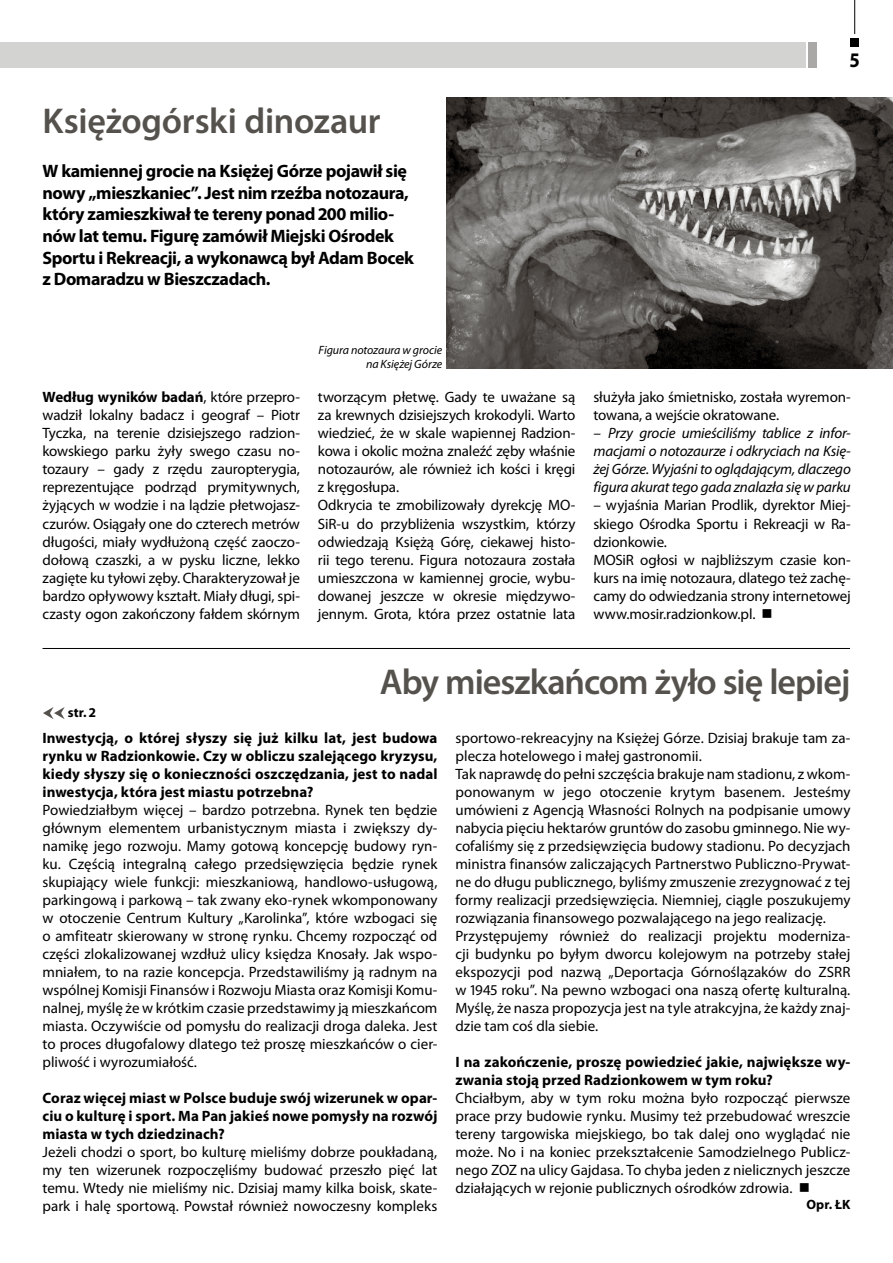
<style>
.page{position:relative;width:893px;height:1263px;background:#fff}
.page>*{position:absolute;margin:0;border:0;box-sizing:border-box;transform-origin:0 0}
.t1{font:600 36px "Myriad Pro";letter-spacing:-.02em;color:#55524e}
.t2{font:700 20.85px "Myriad Pro";color:#000;scale:.9 1}
.t3{font:700 18px/21.6px "Myriad Pro";letter-spacing:-.025em;color:#000}
.t4{font:15px/18px "Myriad Pro";letter-spacing:-.005em;color:#000;text-align:justify}
.t5{font:700 15px/18px "Myriad Pro";letter-spacing:.005em;color:#000;text-align:justify}
.t6{font:italic 15px/18px "Myriad Pro";letter-spacing:-.01em;color:#000;text-align:justify}
.t7{font:700 13.5px "Myriad Pro";letter-spacing:.005em;color:#000}
.t8{font:italic 12px/14.4px "Myriad Pro";letter-spacing:-.005em;color:#000;text-align:right}
.s1{font-weight:700}
</style>
<div class="page">
<div style="left:0;top:43px;width:806px;height:25px;background:#d3d3d2"></div>
<hr style="left:854px;top:0;width:1px;height:34px;background:#000">
<div style="left:850px;top:38px;width:9px;height:9px;background:#000"></div>
<div style="left:808px;top:43px;width:8px;height:25px;background:#a9a8a6"></div>
<img style="left:446px;top:98px;width:447px;height:270px">
<svg style="left:43px;top:707px;width:22px;height:12px"></svg>
<hr style="left:43px;top:648px;width:807px;height:1px;background:#000">
<h1 class="t1" style="left:43px;top:98px;width:340px">Księżogórski dinozaur</h1>
<p class="t3" style="left:43px;top:160px;width:373px">W kamiennej grocie na Księżej Górze pojawił się nowy „mieszkaniec”. Jest nim rzeźba notozaura, który zamieszkiwał te tereny ponad 200 milio&shy;nów lat temu. Figurę zamówił Miejski Ośrodek Sportu i Rekreacji, a wykonawcą był Adam Bocek z Domaradzu w Bieszczadach.</p>
<p class="t8" style="left:319px;top:342px;width:125px">Figura notozaura w grocie na Księżej Górze</p>
<h2 class="t2" style="left:849px;top:46px;width:13px">5</h2>
<p class="t4" style="left:43px;top:388px;width:259px"><span class="s1">Według wyników badań</span>, które przepro&shy;wadził lokalny badacz i geograf – Piotr Tyczka, na terenie dzisiejszego radzion&shy;kowskiego parku żyły swego czasu no&shy;tozaury – gady z rzędu zauropterygia, reprezentujące podrząd prymitywnych, żyjących w wodzie i na lądzie płetwojasz&shy;czurów. Osiągały one do czterech metrów długości, miały wydłużoną część zaoczo&shy;dołową czaszki, a w pysku liczne, lekko zagięte ku tyłowi zęby. Charakteryzował je bardzo opływowy kształt. Miały długi, spi&shy;czasty ogon zakończony fałdem skórnym</p>
<p class="t4" style="left:318px;top:388px;width:259px;text-align:left">tworzącym płetwę. Gady te uważane są za krewnych dzisiejszych krokodyli. Warto wiedzieć, że w skale wapiennej Radzion&shy;kowa i okolic można znaleźć zęby właśnie notozaurów, ale również ich kości i kręgi z kręgosłupa.<br>Odkrycia te zmobilizowały dyrekcję MO-SiR-u do przybliżenia wszystkim, którzy odwiedzają Księżą Górę, ciekawej histo&shy;rii tego terenu. Figura notozaura została umieszczona w kamiennej grocie, wybu&shy;dowanej jeszcze w okresie międzywo&shy;jennym. Grota, która przez ostatnie lata</p>
<p class="t4" style="left:593px;top:388px;width:259px">służyła jako śmietnisko, została wyremon&shy;towana, a wejście okratowane.</p>
<p class="t6" style="left:593px;top:424px;width:259px">– Przy grocie umieściliśmy tablice z infor&shy;macjami o notozaurze i odkryciach na Księ&shy;żej Górze. Wyjaśni to oglądającym, dlaczego figura akurat tego gada znalazła się w parku</p>
<p class="t4" style="left:593px;top:496px;width:259px;text-align:left">– wyjaśnia Marian Prodlik, dyrektor Miej&shy;skiego Ośrodka Sportu i Rekreacji w Ra&shy;dzionkowie.<br>MOSiR ogłosi w najbliższym czasie kon&shy;kurs na imię notozaura, dlatego też zachę&shy;camy do odwiedzania strony internetowej www.mosir.radzionkow.pl. ■</p>
<p class="t7" style="left:68px;top:704px;width:29px">str. 2</p>
<h1 class="t1" style="left:380px;top:658px;width:472px">Aby mieszkańcom żyło się lepiej</h1>
<p class="t5" style="left:43px;top:728px;width:396px">Inwestycją, o której słyszy się już kilku lat, jest budowa rynku w Radzionkowie. Czy w obliczu szalejącego kryzysu, kiedy słyszy się o konieczności oszczędzania, jest to nadal inwestycja, która jest miastu potrzebna?</p>
<p class="t4" style="left:43px;top:800px;width:396px">Powiedziałbym więcej – bardzo potrzebna. Rynek ten będzie głównym elementem urbanistycznym miasta i zwiększy dy&shy;namikę jego rozwoju. Mamy gotową koncepcję budowy ryn&shy;ku. Częścią integralną całego przedsięwzięcia będzie rynek skupiający wiele funkcji: mieszkaniową, handlowo-usługową, parkingową i parkową – tak zwany eko-rynek wkomponowany w otoczenie Centrum Kultury „Karolinka”, które wzbogaci się o amfiteatr skierowany w stronę rynku. Chcemy rozpocząć od części zlokalizowanej wzdłuż ulicy księdza Knosały. Jak wspo&shy;mniałem, to na razie koncepcja. Przedstawiliśmy ją radnym na wspólnej Komisji Finansów i Rozwoju Miasta oraz Komisji Komu&shy;nalnej, myślę że w krótkim czasie przedstawimy ją mieszkańcom miasta. Oczywiście od pomysłu do realizacji droga daleka. Jest to proces długofalowy dlatego też proszę mieszkańców o cier&shy;pliwość i wyrozumiałość.</p>
<p class="t5" style="left:43px;top:1088px;width:396px">Coraz więcej miast w Polsce buduje swój wizerunek w opar&shy;ciu o kulturę i sport. Ma Pan jakieś nowe pomysły na rozwój miasta w tych dziedzinach?</p>
<p class="t4" style="left:43px;top:1142px;width:396px">Jeżeli chodzi o sport, bo kulturę mieliśmy dobrze poukładaną, my ten wizerunek rozpoczęliśmy budować przeszło pięć lat temu. Wtedy nie mieliśmy nic. Dzisiaj mamy kilka boisk, skate&shy;park i halę sportową. Powstał również nowoczesny kompleks</p>
<p class="t4" style="left:455px;top:728px;width:396px;text-align:left">sportowo-rekreacyjny na Księżej Górze. Dzisiaj brakuje tam za&shy;plecza hotelowego i małej gastronomii.<br>Tak naprawdę do pełni szczęścia brakuje nam stadionu, z wkom&shy;ponowanym w jego otoczenie krytym basenem. Jesteśmy umówieni z Agencją Własności Rolnych na podpisanie umowy nabycia pięciu hektarów gruntów do zasobu gminnego. Nie wy&shy;cofaliśmy się z przedsięwzięcia budowy stadionu. Po decyzjach ministra finansów zaliczających Partnerstwo Publiczno-Prywat&shy;ne do długu publicznego, byliśmy zmuszenie zrezygnować z tej formy realizacji przedsięwzięcia. Niemniej, ciągle poszukujemy rozwiązania finansowego pozwalającego na jego realizację.<br>Przystępujemy również do realizacji projektu moderniza&shy;cji budynku po byłym dworcu kolejowym na potrzeby stałej ekspozycji pod nazwą „Deportacja Górnoślązaków do ZSRR w 1945 roku”. Na pewno wzbogaci ona naszą ofertę kulturalną.<br>Myślę, że nasza propozycja jest na tyle atrakcyjna, że każdy znaj&shy;dzie tam coś dla siebie.</p>
<p class="t5" style="left:455px;top:1052px;width:396px">I na zakończenie, proszę powiedzieć jakie, największe wy&shy;zwania stoją przed Radzionkowem w tym roku?</p>
<p class="t4" style="left:455px;top:1088px;width:396px">Chciałbym, aby w tym roku można było rozpocząć pierwsze prace przy budowie rynku. Musimy też przebudować wreszcie tereny targowiska miejskiego, bo tak dalej ono wyglądać nie może. No i na koniec przekształcenie Samodzielnego Publicz&shy;nego ZOZ na ulicy Gajdasa. To chyba jeden z nielicznych jeszcze działających w rejonie publicznych ośrodków zdrowia. ■</p>
<p class="t7" style="left:806px;top:1195px;width:46px">Opr. ŁK</p>
</div>
